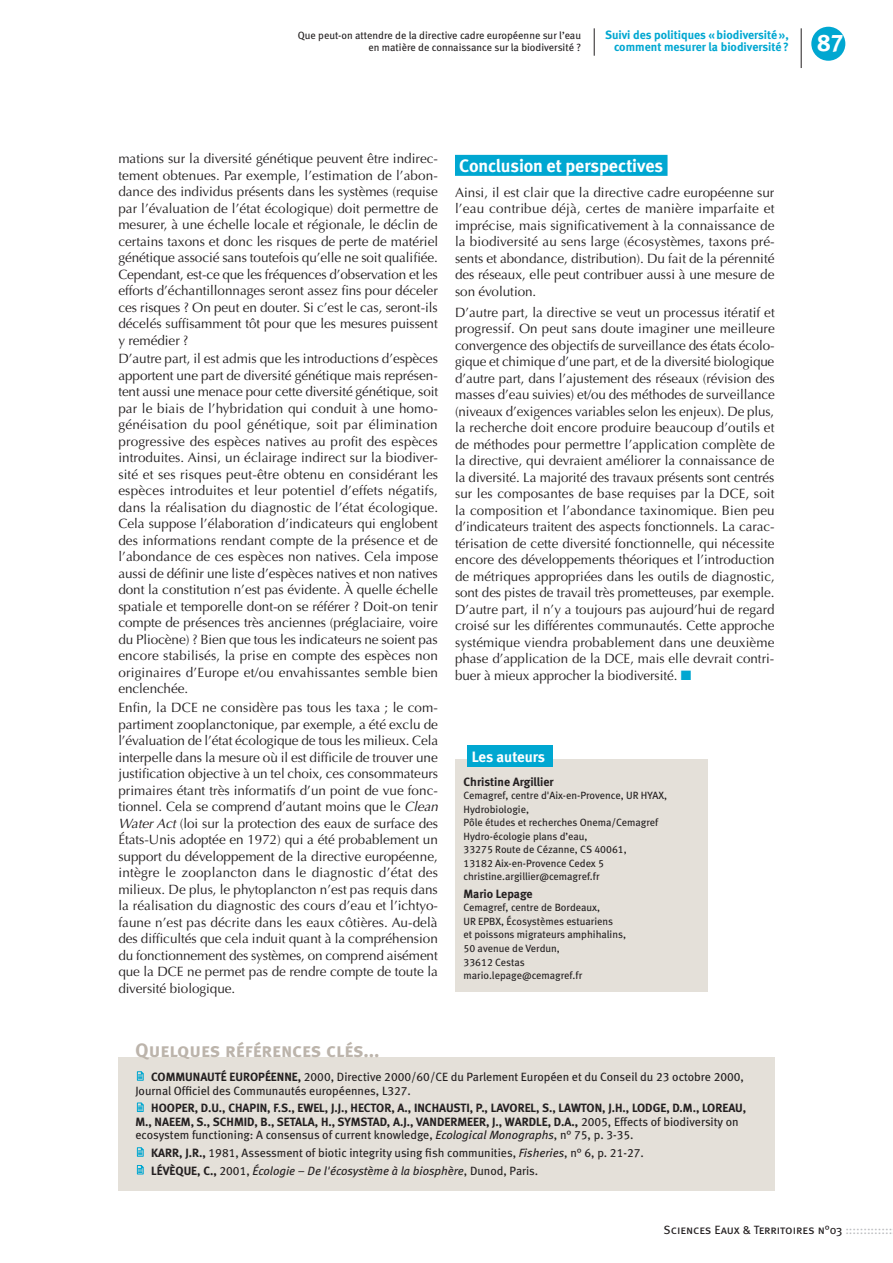
<style>
.page{position:relative;width:893px;height:1263px;background:#fff}
.page>*{position:absolute;margin:0;border:0;box-sizing:border-box;transform-origin:0 0}
.t1{font:24px "Meta Bold Caps Expert";color:#fff}
.t2{font:19.5px "Meta Bold LF Caps";color:#bcb4ab}
.t3{font:18px "Meta Bold LF";letter-spacing:-.01em;color:#fff}
.t4{font:15px "Meta Bold LF";letter-spacing:-.005em;color:#fff}
.t5{font:13.5px/16.5px "Optima";letter-spacing:-.005em;color:#231f20;text-align:justify}
.t6{font:12px/17.7px "Meta Book LF";color:#231f20}
.t7{font:12px/13.5px "Meta Bold LF";color:#231f20}
.t8{font:700 12px/12px "Meta";color:#00a7d1;text-align:right}
.t9{font:12px "Meta Book Caps";letter-spacing:-.005em;color:#231f20}
.t10{font:10.5px/13.5px "Meta Book LF";color:#231f20}
.s1{font-style:italic}
.s2{color:#00a7d1}
.s3{font-family:"Meta Bold LF"}
.s4{font-family:"Meta Book LF"}
.s5{color:#bcbdc0}
</style>
<div class="page">
<div style="left:455px;top:759px;width:252px;height:232px;background:#e4e0d9"></div>
<div style="left:468px;top:746px;width:85px;height:21px;background:#00a7d1"></div>
<div style="left:455px;top:155px;width:212px;height:21px;background:#00a7d1"></div>
<div style="left:118px;top:1057px;width:657px;height:134px;background:#e4e0d9"></div>
<svg style="left:137px;top:1071px;width:7px;height:10px"></svg>
<svg style="left:137px;top:1102px;width:7px;height:10px"></svg>
<svg style="left:137px;top:1147px;width:7px;height:10px"></svg>
<svg style="left:137px;top:1165px;width:7px;height:9px"></svg>
<div style="left:811px;top:27px;width:34px;height:34px;background:#00a7d1;border-radius:50%"></div>
<hr style="left:801px;top:28px;width:1px;height:40px;background:#231f20">
<svg style="left:594px;top:28px;width:1px;height:28px"></svg>
<p class="t10" style="left:298px;top:29px;width:285px;line-height:12px;text-align:right">Que peut-on attendre de la directive cadre européenne sur l’eau en matière de connaissance sur la biodiversité ?</p>
<p class="t8" style="left:605px;top:29px;width:185px">Suivi des politiques «biodiversité», comment mesurer la biodiversité?</p>
<h1 class="t1" style="left:817px;top:28px;width:28px">87</h1>
<p class="t5" style="left:118px;top:151px;width:321px">mations sur la diversité génétique peuvent être indirec&shy;tement obtenues. Par exemple, l’estimation de l’abon&shy;dance des individus présents dans les systèmes (requise par l’évaluation de l’état écologique) doit permettre de mesurer, à une échelle locale et régionale, le déclin de certains taxons et donc les risques de perte de matériel génétique associé sans toutefois qu’elle ne soit qualifiée.<br>Cependant, est-ce que les fréquences d’observation et les efforts d’échantillonnages seront assez fins pour déceler ces risques ? On peut en douter. Si c’est le cas, seront-ils décelés suffisamment tôt pour que les mesures puissent y remédier ?</p>
<p class="t5" style="left:118px;top:351px;width:321px">D’autre part, il est admis que les introductions d’espèces apportent une part de diversité génétique mais représen&shy;tent aussi une menace pour cette diversité génétique, soit par le biais de l’hybridation qui conduit à une homo&shy;généisation du pool génétique, soit par élimination progressive des espèces natives au profit des espèces introduites. Ainsi, un éclairage indirect sur la biodiver&shy;sité et ses risques peut-être obtenu en considérant les espèces introduites et leur potentiel d’effets négatifs, dans la réalisation du diagnostic de l’état écologique.<br>Cela suppose l’élaboration d’indicateurs qui englobent des informations rendant compte de la présence et de l’abondance de ces espèces non natives. Cela impose aussi de définir une liste d’espèces natives et non natives dont la constitution n’est pas évidente. À quelle échelle spatiale et temporelle dont-on se référer ? Doit-on tenir compte de présences très anciennes (préglaciaire, voire du Pliocène) ? Bien que tous les indicateurs ne soient pas encore stabilisés, la prise en compte des espèces non originaires d’Europe et/ou envahissantes semble bien enclenchée.</p>
<p class="t5" style="left:118px;top:699px;width:321px">Enfin, la DCE ne considère pas tous les taxa ; le com&shy;partiment zooplanctonique, par exemple, a été exclu de l’évaluation de l’état écologique de tous les milieux. Cela interpelle dans la mesure où il est difficile de trouver une justification objective à un tel choix, ces consommateurs primaires étant très informatifs d’un point de vue fonc&shy;tionnel. Cela se comprend d’autant moins que le <span class="s1">Clean Water Act</span> (loi sur la protection des eaux de surface des États-Unis adoptée en 1972) qui a été probablement un support du développement de la directive européenne, intègre le zooplancton dans le diagnostic d’état des milieux. De plus, le phytoplancton n’est pas requis dans la réalisation du diagnostic des cours d’eau et l’ichtyo&shy;faune n’est pas décrite dans les eaux côtières. Au-delà des difficultés que cela induit quant à la compréhension du fonctionnement des systèmes, on comprend aisément que la DCE ne permet pas de rendre compte de toute la diversité biologique.</p>
<h3 class="t3" style="left:459px;top:155px;width:205px">Conclusion et perspectives</h3>
<p class="t5" style="left:455px;top:184px;width:321px">Ainsi, il est clair que la directive cadre européenne sur l’eau contribue déjà, certes de manière imparfaite et imprécise, mais significativement à la connaissance de la biodiversité au sens large (écosystèmes, taxons pré&shy;sents et abondance, distribution). Du fait de la pérennité des réseaux, elle peut contribuer aussi à une mesure de son évolution.</p>
<p class="t5" style="left:455px;top:304px;width:321px">D’autre part, la directive se veut un processus itératif et progressif. On peut sans doute imaginer une meilleure convergence des objectifs de surveillance des états écolo&shy;gique et chimique d’une part, et de la diversité biologique d’autre part, dans l’ajustement des réseaux (révision des masses d’eau suivies) et/ou des méthodes de surveillance (niveaux d’exigences variables selon les enjeux). De plus, la recherche doit encore produire beaucoup d’outils et de méthodes pour permettre l’application complète de la directive, qui devraient améliorer la connaissance de la diversité. La majorité des travaux présents sont centrés sur les composantes de base requises par la DCE, soit la composition et l’abondance taxinomique. Bien peu d’indicateurs traitent des aspects fonctionnels. La carac&shy;térisation de cette diversité fonctionnelle, qui nécessite encore des développements théoriques et l’introduction de métriques appropriées dans les outils de diagnostic, sont des pistes de travail très prometteuses, par exemple.<br>D’autre part, il n’y a toujours pas aujourd’hui de regard croisé sur les différentes communautés. Cette approche systémique viendra probablement dans une deuxième phase d’application de la DCE, mais elle devrait contri&shy;buer à mieux approcher la biodiversité. <span class="s2">■</span></p>
<p class="t4" style="left:472px;top:747px;width:75px">Les auteurs</p>
<p class="t7" style="left:463px;top:775px;width:92px">Christine Argillier</p>
<p class="t10" style="left:463px;top:789px;width:205px">Cemagref, centre d'Aix-en-Provence, UR HYAX, Hydrobiologie,<br>Pôle études et recherches Onema/Cemagref Hydro-écologie plans d’eau,<br>33275 Route de Cézanne, CS 40061,<br>13182 Aix-en-Provence Cedex 5 christine.argillier@cemagref.fr</p>
<p class="t7" style="left:463px;top:887px;width:71px">Mario Lepage</p>
<p class="t10" style="left:463px;top:901px;width:164px">Cemagref, centre de Bordeaux,<br>UR EPBX, Écosystèmes estuariens<br>et poissons migrateurs amphihalins,<br>50 avenue de Verdun,<br>33612 Cestas mario.lepage@cemagref.fr</p>
<h2 class="t2" style="left:135px;top:1038px;width:246px">Quelques références clés...</h2>
<p class="t6" style="left:135px;top:1070px;width:610px;line-height:13.5px;text-indent:16px"><span class="s3">COMMUNAUTÉ EUROPÉENNE,</span> 2000, Directive 2000/60/CE du Parlement Européen et du Conseil du 23 octobre 2000,<br>Journal Officiel des Communautés européennes, L327.</p>
<p class="t7" style="left:135px;top:1101px;width:612px;text-indent:16px">HOOPER, D.U., CHAPIN, F.S., EWEL, J.J., HECTOR, A., INCHAUSTI, P., LAVOREL, S., LAWTON, J.H., LODGE, D.M., LOREAU,<br>M., NAEEM, S., SCHMID, B., SETALA, H., SYMSTAD, A.J., VANDERMEER, J., WARDLE, D.A., <span class="s4">2005, Effects of biodiversity on</span></p>
<p class="t6" style="left:151px;top:1126px;width:494px;text-indent:-16px">ecosystem functioning: A consensus of current knowledge, <span class="s1">Ecological Monographs</span>, n° 75, p. 3-35.<br><span class="s3">KARR, J.R.,</span> 1981, Assessment of biotic integrity using fish communities, <span class="s1">Fisheries</span>, n° 6, p. 21-27.<br><span class="s3">LÉVÈQUE, C.,</span> 2001, <span class="s1">Écologie – De l'écosystème à la biosphère</span>, Dunod, Paris.</p>
<p class="t9" style="left:664px;top:1223px;width:230px">Sciences Eaux &amp; Territoires n°03 <span class="s5">:::::::::::::</span></p>
</div>
